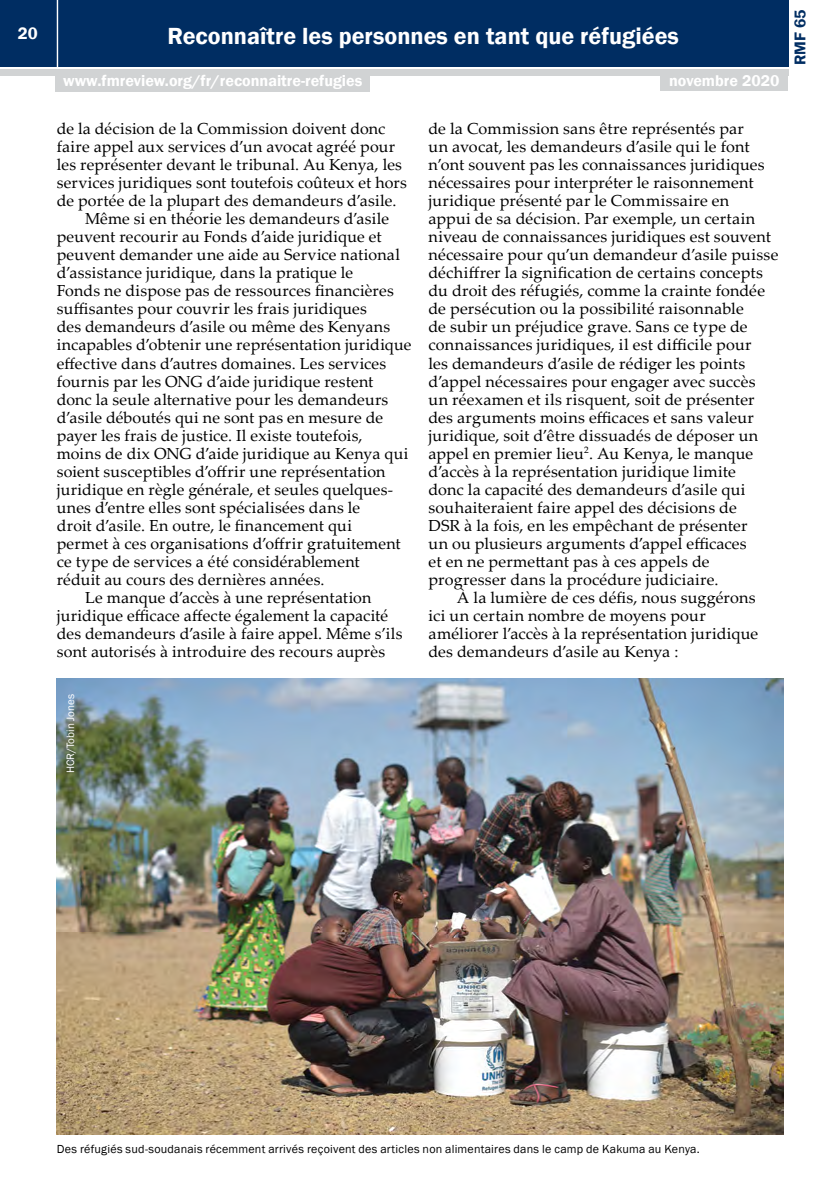
<style>
.page{position:relative;width:840px;height:1191px;background:#fff}
.page>*{position:absolute;margin:0;border:0;box-sizing:border-box;transform-origin:0 0}
.t1{font:600 24px "Franklin Gothic";color:#fff}
.t2{font:600 17px "Franklin Gothic";color:#fff}
.t3{font:16px/18px "Palatino Linotype";letter-spacing:.01em;color:#000}
.t4{font:600 16px "Franklin Gothic";color:#fff}
.t5{font:600 16px "Franklin Gothic";color:#002d62}
.t6{font:12px "Franklin Gothic";letter-spacing:.015em;color:#000}
.t7{font:11px "Franklin Gothic";color:#fff}
</style>
<div class="page">
<div style="left:0;top:0;width:787px;height:66px;background:#002d62"></div>
<div style="left:0;top:69px;width:787px;height:6px;background:#d1d3d4"></div>
<hr style="left:57px;top:0;width:1px;height:67px;background:#fff">
<div style="left:660px;top:73px;width:127px;height:18px;background:#d1d3d4"></div>
<div style="left:55px;top:74px;width:315px;height:18px;background:#d1d3d4"></div>
<img style="left:57px;top:678px;width:725px;height:456px">
<p class="t2" style="left:18px;top:23px;width:21px">20</p>
<h1 class="t1" style="left:167px;top:22px;width:512px">Reconnaître les personnes en tant que réfugiées</h1>
<p class="t4" style="left:63px;top:71px;width:300px">www.fmreview.org/fr/reconnaitre-refugies</p>
<p class="t4" style="left:668px;top:71px;width:112px">novembre 2020</p>
<p class="t3" style="left:57px;top:119px;width:330px">de la décision de la Commission doivent donc</p>
<p class="t3" style="left:57px;top:137px;width:340px">faire appel aux services d’un avocat agréé pour</p>
<p class="t3" style="left:57px;top:155px;width:346px">les représenter devant le tribunal. Au Kenya, les</p>
<p class="t3" style="left:57px;top:173px;width:351px">services juridiques sont toutefois coûteux et hors</p>
<p class="t3" style="left:57px;top:191px;width:341px">de portée de la plupart des demandeurs d’asile.</p>
<p class="t3" style="left:85px;top:209px;width:305px">Même si en théorie les demandeurs d’asile</p>
<p class="t3" style="left:57px;top:227px;width:326px">peuvent recourir au Fonds d’aide juridique et</p>
<p class="t3" style="left:57px;top:245px;width:344px">peuvent demander une aide au Service national</p>
<p class="t3" style="left:57px;top:263px;width:298px">d’assistance juridique, dans la pratique le</p>
<p class="t3" style="left:57px;top:281px;width:338px">Fonds ne dispose pas de ressources financières</p>
<p class="t3" style="left:57px;top:299px;width:311px">suffisantes pour couvrir les frais juridiques</p>
<p class="t3" style="left:57px;top:317px;width:335px">des demandeurs d’asile ou même des Kenyans</p>
<p class="t3" style="left:57px;top:335px;width:356px">incapables d’obtenir une représentation juridique</p>
<p class="t3" style="left:57px;top:353px;width:331px">effective dans d’autres domaines. Les services</p>
<p class="t3" style="left:57px;top:371px;width:318px">fournis par les ONG d’aide juridique restent</p>
<p class="t3" style="left:57px;top:389px;width:333px">donc la seule alternative pour les demandeurs</p>
<p class="t3" style="left:57px;top:407px;width:328px">d’asile déboutés qui ne sont pas en mesure de</p>
<p class="t3" style="left:57px;top:425px;width:307px">payer les frais de justice. Il existe toutefois,</p>
<p class="t3" style="left:57px;top:443px;width:353px">moins de dix ONG d’aide juridique au Kenya qui</p>
<p class="t3" style="left:57px;top:461px;width:330px">soient susceptibles d’offrir une représentation</p>
<p class="t3" style="left:57px;top:479px;width:338px">juridique en règle générale, et seules quelques-</p>
<p class="t3" style="left:57px;top:497px;width:305px">unes d’entre elles sont spécialisées dans le</p>
<p class="t3" style="left:57px;top:515px;width:296px">droit d’asile. En outre, le financement qui</p>
<p class="t3" style="left:57px;top:533px;width:345px">permet à ces organisations d’offrir gratuitement</p>
<p class="t3" style="left:57px;top:551px;width:304px">ce type de services a été considérablement</p>
<p class="t3" style="left:57px;top:569px;width:269px">réduit au cours des dernières années.</p>
<p class="t3" style="left:85px;top:587px;width:288px">Le manque d’accès à une représentation</p>
<p class="t3" style="left:57px;top:605px;width:333px">juridique efficace affecte également la capacité</p>
<p class="t3" style="left:57px;top:623px;width:347px">des demandeurs d’asile à faire appel. Même s’ils</p>
<p class="t3" style="left:57px;top:641px;width:330px">sont autorisés à introduire des recours auprès</p>
<p class="t7" style="left:64px;top:773px;width:81px;rotate:-90deg">HCR/Tobin Jones</p>
<p class="t3" style="left:428px;top:119px;width:351px">de la Commission sans être représentés par<br>un avocat, les demandeurs d’asile qui le font n’ont souvent pas les connaissances juridiques nécessaires pour interpréter le raisonnement juridique présenté par le Commissaire en<br>appui de sa décision. Par exemple, un certain niveau de connaissances juridiques est souvent nécessaire pour qu’un demandeur d’asile puisse déchiffrer la signification de certains concepts du droit des réfugiés, comme la crainte fondée de persécution ou la possibilité raisonnable<br>de subir un préjudice grave. Sans ce type de connaissances juridiques, il est difficile pour<br>les demandeurs d’asile de rédiger les points d’appel nécessaires pour engager avec succès un réexamen et ils risquent, soit de présenter des arguments moins efficaces et sans valeur juridique, soit d’être dissuadés de déposer un appel en premier lieu<sup>2</sup>. Au Kenya, le manque d’accès à la représentation juridique limite<br>donc la capacité des demandeurs d’asile qui souhaiteraient faire appel des décisions de<br>DSR à la fois, en les empêchant de présenter<br>un ou plusieurs arguments d’appel efficaces<br>et en ne permettant pas à ces appels de progresser dans la procédure judiciaire.</p>
<p class="t3" style="left:428px;top:587px;width:331px;text-indent:28px">À la lumière de ces défis, nous suggérons ici un certain nombre de moyens pour améliorer l’accès à la représentation juridique des demandeurs d’asile au Kenya :</p>
<p class="t5" style="left:789px;top:65px;width:57px;rotate:-90deg">RMF 65</p>
<p class="t6" style="left:57px;top:1141px;width:644px">Des réfugiés sud-soudanais récemment arrivés reçoivent des articles non alimentaires dans le camp de Kakuma au Kenya.</p>
</div>
